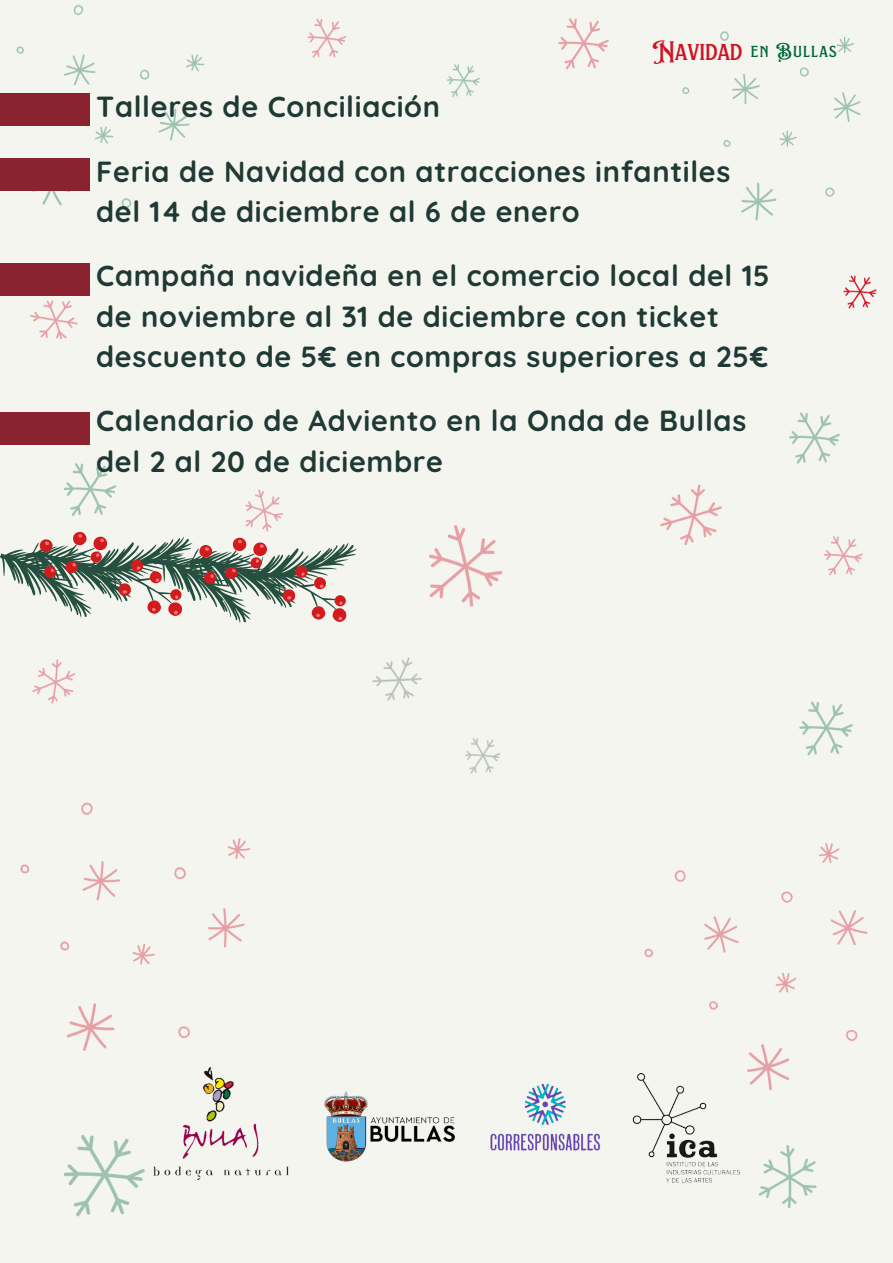
<style>
.page{position:relative;width:893px;height:1263px;background:#f5f5f0}
.page>*{position:absolute;margin:0;border:0;box-sizing:border-box;transform-origin:0 0}
.t1{font:700 29.03px/40.3px "Quicksand";letter-spacing:.025em;color:#1f3935}
.t2{font:28.2px "EFCO Brookshire";color:#d11223}
.t3{font:19.5px "EFCO Brookshire";letter-spacing:.065em;color:#006837}
</style>
<div class="page">
<svg style="left:0;top:530px;width:357px;height:93px"></svg>
<img style="left:321px;top:1086px;width:136px;height:79px">
<img style="left:153px;top:1067px;width:136px;height:112px">
<img style="left:632px;top:1073px;width:108px;height:111px">
<img style="left:465px;top:1073px;width:159px;height:90px">
<div style="left:0;top:94px;width:89px;height:32px;background:#8a232f"></div>
<div style="left:0;top:158px;width:89px;height:33px;background:#8a232f"></div>
<div style="left:0;top:263px;width:89px;height:32px;background:#8a232f"></div>
<div style="left:0;top:413px;width:89px;height:32px;background:#8a232f"></div>
<p class="t1" style="left:96px;top:86px;width:345px">Talleres de Conciliación</p>
<h1 class="t2" style="left:652px;top:34px;width:92px">Navidad</h1>
<h1 class="t3" style="left:751px;top:39px;width:87px">en Bullas</h1>
<h2 class="t1" style="left:96px;top:150px;width:636px">Feria de Navidad con atracciones infantiles del 14 de diciembre al 6 de enero</h2>
<p class="t1" style="left:96px;top:255px;width:675px">Campaña navideña en el comercio local del 15 de noviembre al 31 de diciembre con ticket descuento de 5€ en compras superiores a 25€</p>
<h1 class="t1" style="left:96px;top:400px;width:651px">Calendario de Adviento en la Onda de Bullas del 2 al 20 de diciembre</h1>
</div>
